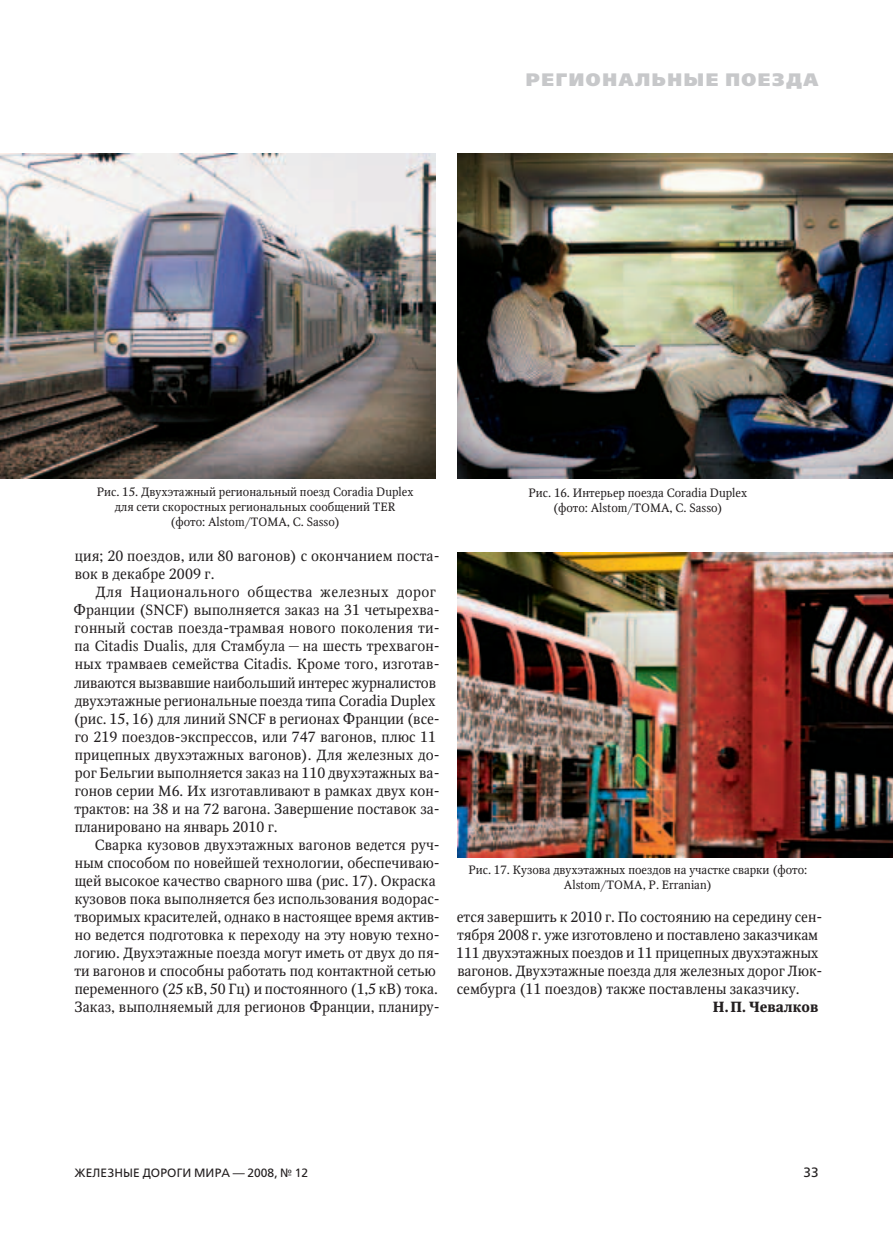
<style>
.page{position:relative;width:893px;height:1234px;background:#fff}
.page>*{position:absolute;margin:0;border:0;box-sizing:border-box;transform-origin:0 0}
.t1{font:800 18px "Free Set";letter-spacing:.09em;color:#c7c8ca}
.t2{font:14.7px/18px "Octava";color:#231f20}
.t3{font:700 14.7px "Octava";color:#231f20}
.t4{font:13.5px "Free Set";color:#231f20}
.t5{font:12px/15px "Octava";color:#231f20;text-align:center}
.t6{font:12px "Free Set";letter-spacing:.01em;color:#231f20}
</style>
<div class="page">
<img style="left:0;top:153px;width:436px;height:325px">
<img style="left:457px;top:153px;width:436px;height:325px">
<img style="left:457px;top:552px;width:436px;height:304px">
<p class="t1" style="left:526px;top:68px;width:294px">Региональные поезда</p>
<p class="t5" style="left:97px;top:484px;width:318px">Рис. 15. Двухэтажный региональный поезд Coradia Duplex для сети скоростных региональных сообщений TER (фото: Alstom/TOMA, C. Sasso)</p>
<p class="t5" style="left:528px;top:485px;width:220px">Рис. 16. Интерьер поезда Coradia Duplex (фото: Alstom/TOMA, C. Sasso)</p>
<p class="t2" style="left:75px;top:547px;width:367px">ция; 20 поездов, или 80 вагонов) с окончанием поста&shy;вок в декабре 2009 г.</p>
<p class="t2" style="left:74px;top:583px;width:368px;text-indent:22px">Для Национального общества железных дорог Франции (SNCF) выполняется заказ на 31 четырехва&shy;гонный состав поезда-трамвая нового поколения ти&shy;па Citadis Dualis, для Стамбула — на шесть трехвагон&shy;ных трамваев семейства Сitadis. Кроме того, изготав&shy;ливаются вызвавшие наибольший интерес журналистов двухэтажные региональные поезда типа Coradia Duplex (рис. 15, 16) для линий SNCF в регионах Франции (все&shy;го 219 поездов-экспрессов, или 747 вагонов, плюс 11 прицепных двухэтажных вагонов). Для железных до&shy;рог Бельгии выполняется заказ на 110 двухэтажных ва&shy;гонов серии М6. Их изготавливают в рамках двух кон&shy;трактов: на 38 и на 72 вагона. Завершение поставок за&shy;планировано на январь 2010 г.</p>
<p class="t2" style="left:74px;top:835px;width:367px;text-indent:21px">Сварка кузовов двухэтажных вагонов ведется руч&shy;ным способом по новейшей технологии, обеспечиваю&shy;щей высокое качество сварного шва (рис. 17). Окраска кузовов пока выполняется без использования водорас&shy;творимых красителей, однако в настоящее время актив&shy;но ведется подготовка к переходу на эту новую техно&shy;логию. Двухэтажные поезда могут иметь от двух до пя&shy;ти вагонов и способны работать под контактной сетью переменного (25 кВ, 50 Гц) и постоянного (1,5 кВ) тока.<br>Заказ, выполняемый для регионов Франции, планиру-</p>
<p class="t5" style="left:468px;top:862px;width:340px">Рис. 17. Кузова двухэтажных поездов на участке сварки (фото:<br>Alstom/TOMA, P. Erranian)</p>
<p class="t2" style="left:456px;top:907px;width:368px">ется завершить к 2010 г. По состоянию на середину сен&shy;тября 2008 г. уже изготовлено и поставлено заказчикам 111 двухэтажных поездов и 11 прицепных двухэтажных вагонов. Двухэтажные поезда для железных дорог Люк&shy;сембурга (11 поездов) также поставлены заказчику.</p>
<p class="t3" style="left:713px;top:997px;width:107px">Н.П. Чевалков</p>
<p class="t6" style="left:74px;top:1165px;width:235px">Железные дороги мира — 2008, № 12</p>
<p class="t4" style="left:804px;top:1163px;width:17px">33</p>
</div>
